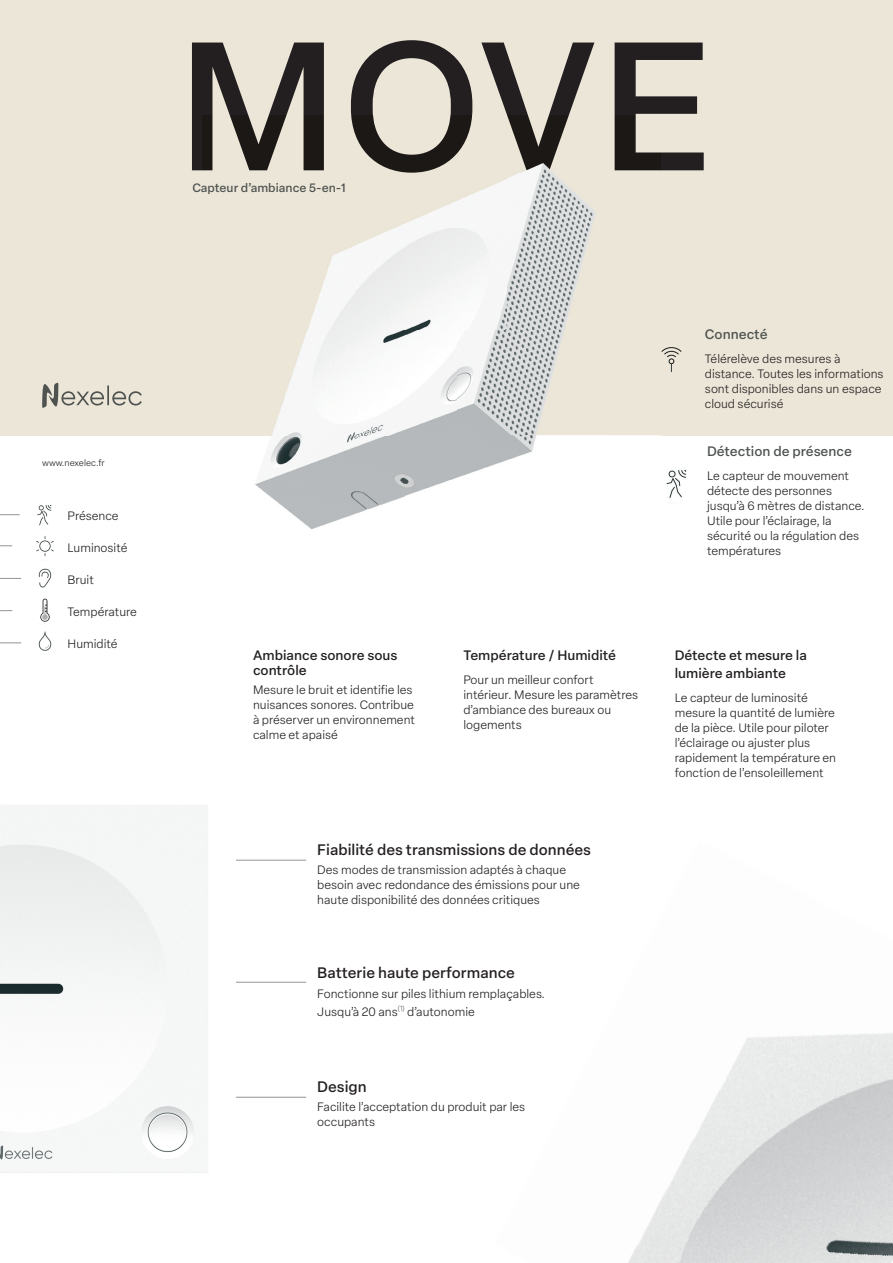
<style>
.page{position:relative;width:893px;height:1263px;background:#fff}
.page>*{position:absolute;margin:0;border:0;box-sizing:border-box;transform-origin:0 0}
.t1{font:500 180px "Elza Text";color:#231f20}
.t2{font:500 15px "Elza Text";color:#231f20}
.t3{font:500 13.5px/18px "Elza Text";color:#231f20}
.t4{font:500 13.5px "Elza Text";color:#4f5350}
.t5{font:300 12px/15px "Elza Text";color:#231f20}
.t6{font:500 12px "Elza Text";color:#4f5350}
.t7{font:300 9px "Elza Text";color:#231f20}
</style>
<div class="page">
<div style="left:0;top:0;width:893px;height:435px;background:#ece6d8"></div>
<img style="left:38px;top:568px;width:14px;height:83px">
<hr style="left:236px;top:1097px;width:70px;height:1px;background:#979492">
<hr style="left:236px;top:982px;width:70px;height:1px;background:#979492">
<svg style="left:42px;top:382px;width:100px;height:26px"></svg>
<img style="left:202px;top:173px;width:459px;height:357px">
<img style="left:202px;top:115px;width:459px;height:58px">
<img style="left:653px;top:462px;width:34px;height:43px">
<img style="left:650px;top:340px;width:32px;height:43px">
<svg style="left:0;top:578px;width:21px;height:1px"></svg>
<svg style="left:0;top:643px;width:21px;height:1px"></svg>
<svg style="left:0;top:610px;width:12px;height:1px"></svg>
<hr style="left:236px;top:860px;width:70px;height:1px;background:#979492">
<svg style="left:0;top:545px;width:12px;height:1px"></svg>
<img style="left:36px;top:536px;width:18px;height:21px">
<svg style="left:0;top:514px;width:20px;height:1px"></svg>
<img style="left:37px;top:505px;width:15px;height:21px">
<img style="left:628px;top:1033px;width:265px;height:230px">
<img style="left:0;top:805px;width:208px;height:368px">
<p class="t7" style="left:42px;top:456px;width:64px">www.nexelec.fr</p>
<p class="t5" style="left:68px;top:507px;width:53px">Présence</p>
<p class="t5" style="left:68px;top:539px;width:61px">Luminosité</p>
<p class="t5" style="left:68px;top:571px;width:28px">Bruit</p>
<p class="t5" style="left:68px;top:603px;width:71px">Température</p>
<p class="t5" style="left:68px;top:635px;width:52px">Humidité</p>
<h1 class="t1" style="left:177px;top:-31px;width:538px">MOVE</h1>
<p class="t6" style="left:192px;top:178px;width:155px">Capteur d’ambiance 5-en-1</p>
<p class="t4" style="left:705px;top:324px;width:64px">Connecté</p>
<p class="t5" style="left:705px;top:350px;width:180px">Télérelève des mesures à distance. Toutes les informations sont disponibles dans un espace cloud sécurisé</p>
<p class="t3" style="left:253px;top:647px;width:146px;line-height:15px">Ambiance sonore sous contrôle</p>
<p class="t5" style="left:253px;top:682px;width:163px">Mesure le bruit et identifie les nuisances sonores. Contribue à préserver un environnement calme et apaisé</p>
<p class="t3" style="left:463px;top:646px;width:154px">Température / Humidité</p>
<p class="t5" style="left:463px;top:671px;width:176px">Pour un meilleur confort intérieur. Mesure les paramètres d’ambiance des bureaux ou logements</p>
<p class="t2" style="left:317px;top:838px;width:275px">Fiabilité des transmissions de données</p>
<p class="t5" style="left:317px;top:862px;width:264px">Des modes de transmission adaptés à chaque besoin avec redondance des émissions pour une haute disponibilité des données critiques</p>
<p class="t2" style="left:317px;top:962px;width:199px">Batterie haute performance</p>
<p class="t5" style="left:317px;top:984px;width:229px;line-height:18px">Fonctionne sur piles lithium remplaçables.<br>Jusqu’à 20 ans<sup>(1)</sup> d’autonomie</p>
<p class="t2" style="left:317px;top:1075px;width:51px">Design</p>
<p class="t5" style="left:317px;top:1099px;width:209px">Facilite l’acceptation du produit par les occupants</p>
<p class="t4" style="left:707px;top:441px;width:147px">Détection de présence</p>
<p class="t5" style="left:707px;top:467px;width:159px">Le capteur de mouvement détecte des personnes jusqu’à 6 mètres de distance.<br>Utile pour l’éclairage, la sécurité ou la régulation des températures</p>
<p class="t3" style="left:675px;top:646px;width:134px">Détecte et mesure la lumière ambiante</p>
<p class="t5" style="left:675px;top:689px;width:163px">Le capteur de luminosité mesure la quantité de lumière de la pièce. Utile pour piloter l’éclairage ou ajuster plus rapidement la température en fonction de l’ensoleillement</p>
</div>
